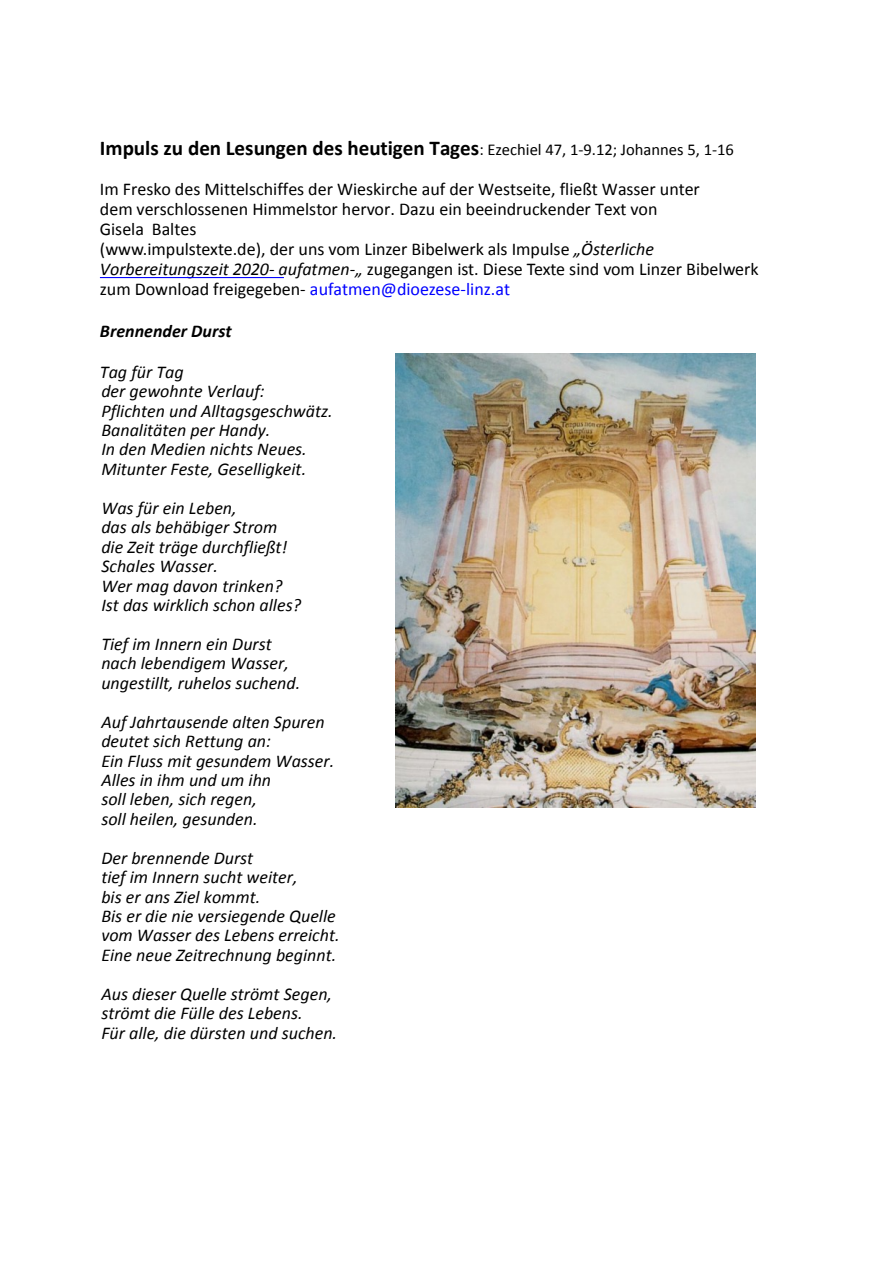
<style>
.page{position:relative;width:893px;height:1263px;background:#fff}
.page>*{position:absolute;margin:0;border:0;box-sizing:border-box;transform-origin:0 0}
.t1{font:700 21px "Calibri";color:#000}
.t2{font:italic 18px/19.5px "Calibri";color:#000}
.t3{font:18px/20.1px "Calibri";color:#000}
.t4{font:italic 700 18px "Calibri";color:#000}
.s1{font-weight:400;font-size:16.5px}
.s2{font-style:italic}
.s3{color:#00f}
</style>
<div class="page">
<hr style="left:100px;top:277px;width:184px;height:1px;background:#00f">
<img style="left:395px;top:354px;width:360px;height:453px">
<p class="t1" style="left:100px;top:139px;width:635px">Impuls zu den Lesungen des heutigen Tages<span class="s1">: Ezechiel 47, 1-9.12; Johannes 5, 1-16</span></p>
<p class="t3" style="left:100px;top:180px;width:660px">Im Fresko des Mittelschiffes der Wieskirche auf der Westseite, fließt Wasser unter<br>dem verschlossenen Himmelstor hervor. Dazu ein beeindruckender Text von<br>Gisela Baltes<br>(www.impulstexte.de), der uns vom Linzer Bibelwerk als Impulse <span class="s2">„Österliche Vorbereitungszeit 2020- aufatmen-„</span> zugegangen ist. Diese Texte sind vom Linzer Bibelwerk zum Download freigegeben- <span class="s3">aufatmen@dioezese-linz.at</span></p>
<p class="t4" style="left:100px;top:324px;width:133px">Brennender Durst</p>
<p class="t2" style="left:100px;top:363px;width:234px">Tag für Tag<br>der gewohnte Verlauf:<br>Pflichten und Alltagsgeschwätz.<br>Banalitäten per Handy.<br>In den Medien nichts Neues.<br>Mitunter Feste, Geselligkeit.</p>
<p class="t2" style="left:101px;top:499px;width:201px">Was für ein Leben,<br>das als behäbiger Strom die Zeit träge durchfließt!<br>Schales Wasser.<br>Wer mag davon trinken?<br>Ist das wirklich schon alles?</p>
<p class="t2" style="left:101px;top:636px;width:200px">Tief im Innern ein Durst nach lebendigem Wasser, ungestillt, ruhelos suchend.</p>
<p class="t2" style="left:101px;top:713px;width:234px">Auf Jahrtausende alten Spuren deutet sich Rettung an:<br>Ein Fluss mit gesundem Wasser.<br>Alles in ihm und um ihn<br>soll leben, sich regen,<br>soll heilen, gesunden.</p>
<p class="t2" style="left:101px;top:849px;width:240px">Der brennende Durst<br>tief im Innern sucht weiter,<br>bis er ans Ziel kommt.<br>Bis er die nie versiegende Quelle vom Wasser des Lebens erreicht.<br>Eine neue Zeitrechnung beginnt.</p>
<p class="t2" style="left:101px;top:985px;width:237px">Aus dieser Quelle strömt Segen, strömt die Fülle des Lebens.<br>Für alle, die dürsten und suchen.</p>
</div>
